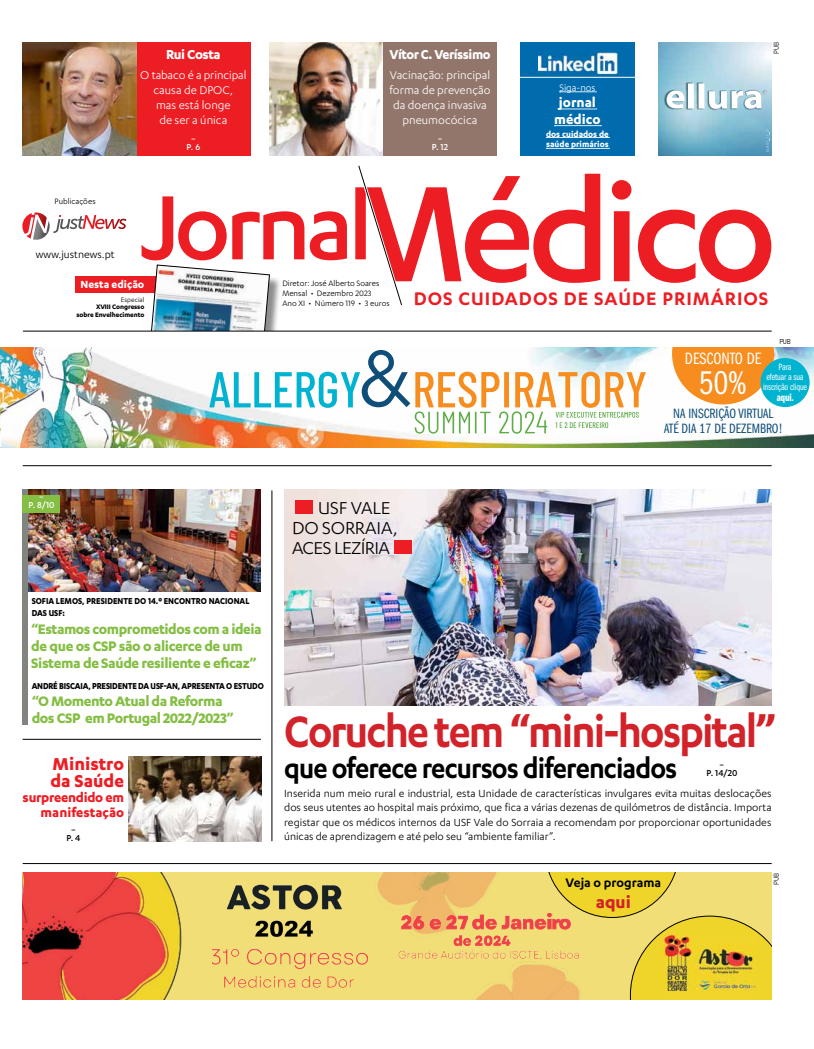
<style>
.page{position:relative;width:814px;height:1049px;background:#fff}
.page>*{position:absolute;margin:0;border:0;box-sizing:border-box;transform-origin:0 0}
.t1{font:600 51px "Karbon";letter-spacing:-.04em;color:#d2232a;scale:.9 1}
.t2{font:34px "Franklin Gothic LT Pro Bk Cm";color:#fff}
.t3{font:600 32px "Karbon";letter-spacing:-.03em;color:#000;scale:.93 1}
.t4{font:600 21px "Karbon";letter-spacing:.045em;color:#ed1d24}
.t5{font:20px/20px "Karbon";letter-spacing:-.015em;color:#000}
.t6{font:700 20px/17px "Karbon";color:#ed1d24}
.t7{font:700 19.6px "Karbon";color:#d2232a}
.t8{font:17px "Franklin Gothic LT Pro Bk Cm";color:#fff}
.t9{font:700 16px/17px "Karbon";letter-spacing:-.03em;color:#84be43}
.t10{font:700 15.2px/16.7px "Karbon";color:#fff;text-align:center}
.t11{font:700 15px/15px "Karbon";letter-spacing:-.015em;color:#ed1d24;text-align:right}
.t12{font:700 15px "Karbon";letter-spacing:-.03em;color:#fff}
.t13{font:600 14.3px "Karbon";color:#000}
.t14{font:14px/15px "Franklin Gothic LT Pro Bk Cm";color:#0f4e78;text-align:center}
.t15{font:13px/15px "Karbon";color:#fff;text-align:center}
.t16{font:12px/14.4px "Karbon";color:#000;text-align:justify}
.t17{font:700 12px "Karbon";color:#fff}
.t18{font:11px "Franklin Gothic LT Pro Dm Cm";color:#fff}
.t19{font:10.9px "Karbon";color:#fff}
.t20{font:700 10px "Karbon";color:#000;scale:.9 1}
.t21{font:700 10px "Karbon";letter-spacing:-.02em;color:#000;scale:.9 1}
.t22{font:500 10px/12px "Karbon";color:#fff;text-align:center}
.t23{font:500 10px/12px "Karbon";color:#000;text-align:center}
.t24{font:9.5px/10px "Franklin Gothic LT Pro Bk Cm";letter-spacing:-.02em;color:#fff;text-align:center}
.t25{font:700 9.4px/10.9px "Karbon";color:#fff}
.t26{font:9px/10px "Karbon";color:#000}
.t27{font:700 7.5px/7.5px "Karbon";letter-spacing:-.01em;color:#000;text-align:right}
.t28{font:7.5px "Karbon";color:#000}
.t29{font:7px "DIN";letter-spacing:-.05em;color:#000;scale:.87 1}
.s1{font-weight:700}
</style>
<div class="page">
<img style="left:28px;top:490px;width:233px;height:102px">
<div style="left:75px;top:276px;width:83px;height:17px;background:#ed1d24"></div>
<img style="left:0;top:348px;width:814px;height:99px">
<img style="left:679px;top:348px;width:135px;height:71px">
<img style="left:1px;top:348px;width:139px;height:99px">
<img style="left:167px;top:348px;width:512px;height:98px">
<svg style="left:672px;top:348px;width:102px;height:56px;background:#f89d3f"></svg>
<div style="left:760px;top:358px;width:49px;height:49px;background:#00b3d1;border-radius:50%"></div>
<svg style="left:402px;top:174px;width:369px;height:109px"></svg>
<svg style="left:141px;top:165px;width:261px;height:255px"></svg>
<svg style="left:22px;top:212px;width:105px;height:28px"></svg>
<div style="left:383px;top:43px;width:114px;height:113px;background:#92766b"></div>
<div style="left:136px;top:43px;width:114px;height:113px;background:#ed1d24"></div>
<img style="left:269px;top:43px;width:114px;height:113px">
<img style="left:23px;top:43px;width:113px;height:113px">
<hr style="left:23px;top:331px;width:748px;height:1px;background:#000">
<img style="left:658px;top:43px;width:113px;height:113px">
<img style="left:663px;top:82px;width:104px;height:28px">
<svg style="left:666px;top:83px;width:100px;height:26px"></svg>
<svg style="left:766px;top:129px;width:4px;height:23px"></svg>
<img style="left:284px;top:490px;width:487px;height:215px">
<svg style="left:520px;top:43px;width:114px;height:113px;background:#1577b3"></svg>
<div style="left:23px;top:872px;width:748px;height:128px;background:#f2de77"></div>
<img style="left:398px;top:950px;width:143px;height:9px">
<img style="left:507px;top:935px;width:4px;height:11px">
<img style="left:212px;top:884px;width:155px;height:104px">
<img style="left:23px;top:872px;width:159px;height:128px">
<img style="left:360px;top:872px;width:147px;height:82px">
<img style="left:466px;top:958px;width:79px;height:42px">
<svg style="left:545px;top:872px;width:226px;height:128px"></svg>
<img style="left:400px;top:913px;width:173px;height:21px">
<hr style="left:23px;top:863px;width:748px;height:1px;background:#000">
<hr style="left:272px;top:490px;width:1px;height:351px;background:#000">
<div style="left:295px;top:500px;width:18px;height:14px;background:#ed1d24"></div>
<div style="left:394px;top:540px;width:18px;height:14px;background:#ed1d24"></div>
<hr style="left:23px;top:465px;width:748px;height:1px;background:#000">
<hr style="left:23px;top:739px;width:238px;height:1px;background:#000">
<img style="left:128px;top:756px;width:133px;height:85px">
<div style="left:23px;top:490px;width:5px;height:235px;background:#828480"></div>
<div style="left:23px;top:495px;width:37px;height:17px;background:#84be43"></div>
<p class="t26" style="left:55px;top:196px;width:42px">Publicações</p>
<p class="t16" style="left:36px;top:247px;width:80px">www.justnews.pt</p>
<p class="t12" style="left:166px;top:45px;width:56px">Rui Costa</p>
<p class="t15" style="left:140px;top:67px;width:108px">O tabaco é a principal causa de DPOC,<br>mas está longe<br>de ser a única</p>
<p class="t22" style="left:186px;top:128px;width:15px">_<br>P. 6</p>
<p class="t17" style="left:80px;top:278px;width:65px">Nesta edição</p>
<p class="t28" style="left:121px;top:295px;width:25px">Especial</p>
<p class="t27" style="left:76px;top:303px;width:69px">XVIII Congresso<br>sobre Envelhecimento</p>
<p class="t12" style="left:389px;top:45px;width:103px">Vítor C. Veríssimo</p>
<p class="t15" style="left:389px;top:67px;width:102px">Vacinação: principal forma de prevenção da doença invasiva pneumocócica</p>
<p class="t22" style="left:432px;top:128px;width:18px">_<br>P. 12</p>
<p class="t19" style="left:559px;top:81px;width:38px">Siga-nos</p>
<p class="t10" style="left:554px;top:94px;width:48px">jornal médico</p>
<p class="t25" style="left:546px;top:128px;width:64px">dos cuidados de saúde primários</p>
<p class="t29" style="left:772px;top:54px;width:15px;rotate:-90deg">PUB</p>
<p class="t26" style="left:282px;top:278px;width:109px">Diretor: José Alberto Soares<br>Mensal • Dezembro 2023<br>Ano XI • Número 119 • 3 euros</p>
<h3 class="t4" style="left:414px;top:286px;width:356px">dos cuidados de saúde primários</h3>
<p class="t29" style="left:779px;top:337px;width:15px">PUB</p>
<h3 class="t8" style="left:685px;top:349px;width:78px">DESCONTO DE</h3>
<h2 class="t2" style="left:699px;top:364px;width:49px">50%</h2>
<p class="t14" style="left:664px;top:406px;width:120px">NA INSCRIÇÃO VIRTUAL<br>ATÉ DIA 17 DE DEZEMBRO!</p>
<p class="t24" style="left:763px;top:362px;width:46px">Para<br>efetuar a sua inscrição clique</p>
<p class="t18" style="left:776px;top:391px;width:19px">aqui.</p>
<p class="t22" style="left:28px;top:487px;width:28px">_<br>P. 8/10</p>
<p class="t20" style="left:32px;top:595px;width:39px">Sofia Lemos</p>
<p class="t20" style="left:82px;top:595px;width:11px">, presi</p>
<p class="t20" style="left:107px;top:595px;width:75px">dente do 14.º Encon</p>
<p class="t20" style="left:191px;top:595px;width:33px">tro Nacional</p>
<p class="t20" style="left:32px;top:607px;width:38px">das USF:</p>
<h3 class="t9" style="left:31px;top:620px;width:232px">“Estamos comprometidos com a ideia de que os CSP são o alicerce de um<br>Sistema de Saúde resiliente e eficaz”</h3>
<h3 class="t9" style="left:32px;top:692px;width:203px">“O Momento Atual da Reforma dos CSP em Portugal 2022/2023”</h3>
<p class="t20" style="left:32px;top:680px;width:42px">André Biscaia</p>
<p class="t20" style="left:88px;top:680px;width:10px">, presi</p>
<p class="t21" style="left:112px;top:680px;width:84px">dente da USF-AN, apresen</p>
<p class="t20" style="left:215px;top:680px;width:54px">ta o Estudo</p>
<h3 class="t6" style="left:50px;top:754px;width:75px">Ministro da Saúde</h3>
<p class="t11" style="left:23px;top:789px;width:103px">surpreendido em manifestação</p>
<p class="t23" style="left:66px;top:819px;width:16px">_<br>P. 4</p>
<h3 class="t5" style="left:292px;top:497px;width:107px;text-indent:26px">USF vale do sorraia, aces lezíria</h3>
<h1 class="t1" style="left:284px;top:703px;width:548px">Coruche tem <span class="s1">“</span>mini-hospital<span class="s1">”</span></h1>
<h3 class="t3" style="left:284px;top:750px;width:424px">que oferece recursos diferenciados</h3>
<p class="t23" style="left:706px;top:755px;width:32px">_<br>P. 14/20</p>
<p class="t16" style="left:284px;top:786px;width:489px">Inserida num meio rural e industrial, esta Unidade de características invulgares evita muitas deslocações dos seus utentes ao hospital mais próximo, que fica a várias dezenas de quilómetros de distância. Importa registar que os médicos internos da USF Vale do Sorraia a recomendam por proporcionar oportunidades únicas de aprendizagem e até pelo seu “ambiente familiar”.</p>
<p class="t13" style="left:565px;top:875px;width:97px">Veja o programa</p>
<h3 class="t7" style="left:595px;top:890px;width:37px">aqui</h3>
<p class="t29" style="left:772px;top:885px;width:15px;rotate:-90deg">PUB</p>
</div>
